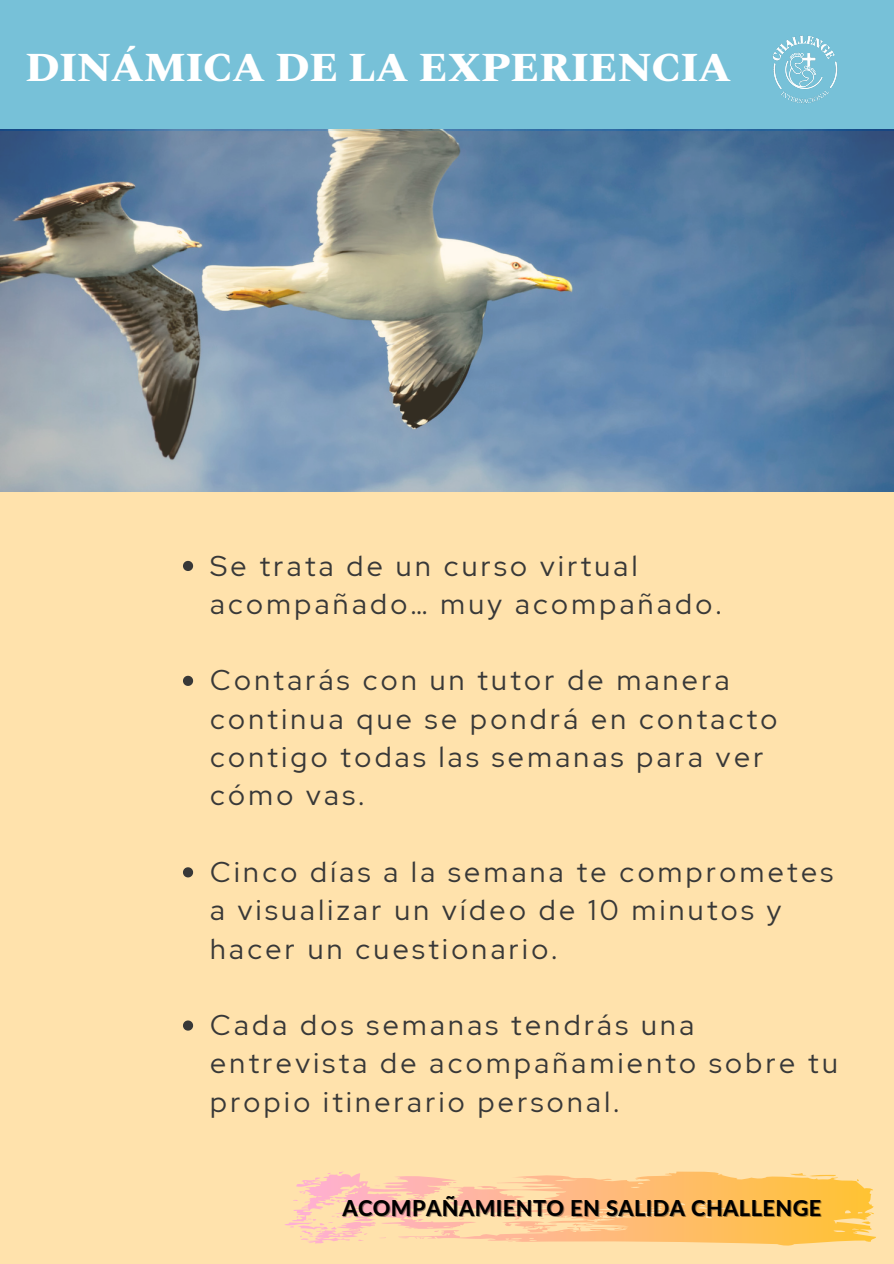
<style>
.page{position:relative;width:894px;height:1264px;background:#fff}
.page>*{position:absolute;margin:0;border:0;box-sizing:border-box;transform-origin:0 0}
.t1{font:800 41.25px "Spectral";color:#fff}
.t2{font:28.5px/38.2px "Red Hat Display";letter-spacing:.12em;color:#383838}
.t3{font:800 21.75px "Lato";letter-spacing:.02em;color:#000}
</style>
<div class="page">
<div style="left:0;top:0;width:893px;height:1263px;background:#ffe2ac"></div>
<div style="left:0;top:0;width:893px;height:130px;background:#77c1d8"></div>
<svg style="left:183px;top:561px;width:10px;height:10px"></svg>
<svg style="left:183px;top:675px;width:10px;height:11px"></svg>
<svg style="left:183px;top:867px;width:10px;height:10px"></svg>
<svg style="left:183px;top:1020px;width:10px;height:10px"></svg>
<img style="left:0;top:130px;width:893px;height:361px">
<svg style="left:285px;top:1171px;width:590px;height:75px"></svg>
<img style="left:772px;top:35px;width:66px;height:69px">
<p class="t1" style="left:25px;top:37px;width:707px">DINÁMICA DE LA EXPERIENCIA</p>
<p class="t2" style="left:210px;top:546px;width:512px">Se trata de un curso virtual acompañado… muy acompañado.</p>
<p class="t2" style="left:210px;top:661px;width:568px">Contarás con un tutor de manera continua que se pondrá en contacto contigo todas las semanas para ver cómo vas.</p>
<p class="t2" style="left:210px;top:852px;width:624px">Cinco días a la semana te comprometes a visualizar un vídeo de 10 minutos y hacer un cuestionario.</p>
<p class="t2" style="left:210px;top:1005px;width:629px">Cada dos semanas tendrás una entrevista de acompañamiento sobre tu propio itinerario personal.</p>
<p class="t3" style="left:342px;top:1194px;width:480px">ACOMPAÑAMIENTO EN SALIDA CHALLENGE</p>
</div>
